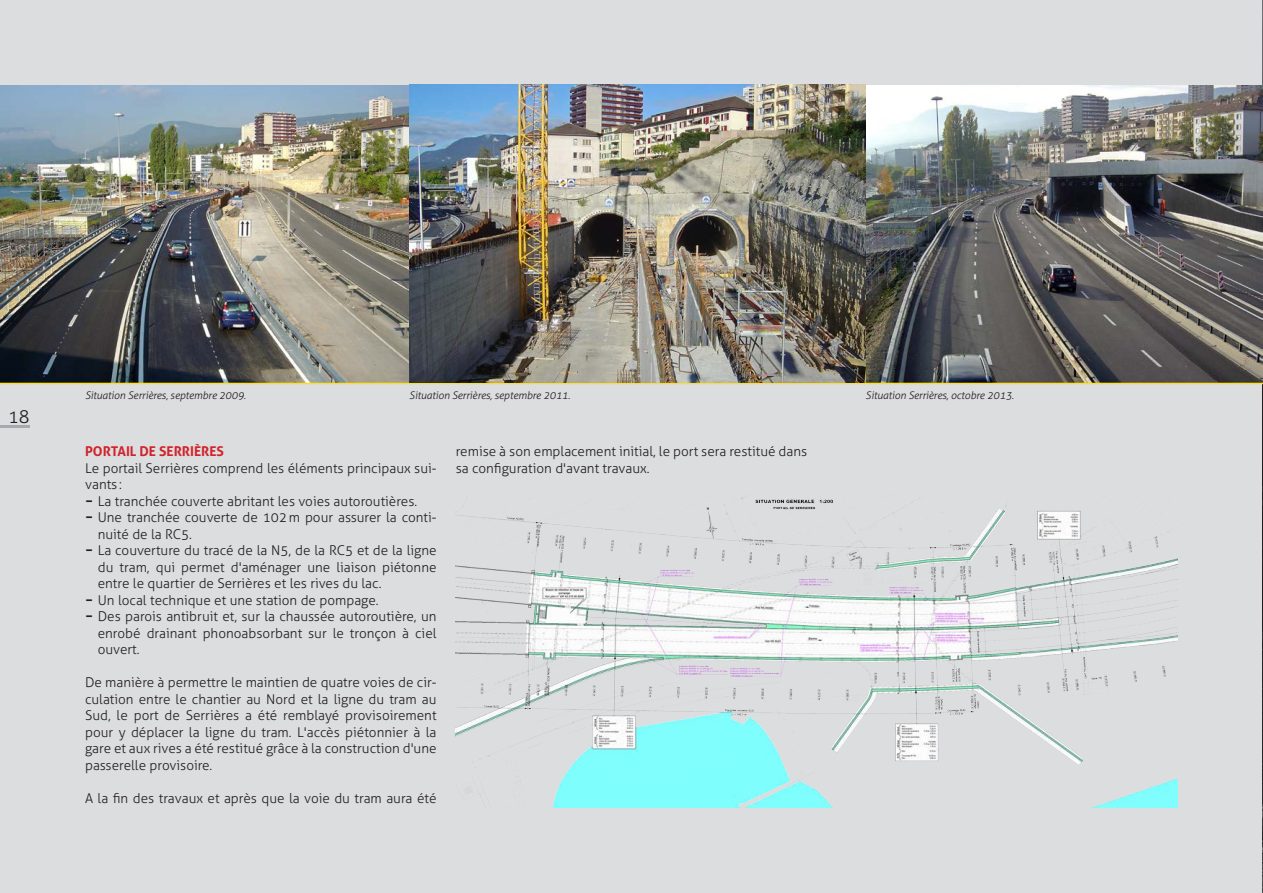
<style>
.page{position:relative;width:1263px;height:893px;background:#dcdddf}
.page>*{position:absolute;margin:0;border:0;box-sizing:border-box;transform-origin:0 0}
.t1{font:300 18px "Aller";color:#231f20}
.base_texte{font:300 13.5px/16.5px "Aller";color:#231f20}
.base_texte-2{font:700 13.5px "Aller";color:#d1232a}
.légende{font:italic 300 10.5px "Aller";letter-spacing:-.01em;color:#231f20}
.s1{font-weight:700}
</style>
<div class="page">
<hr style="left:0;top:425px;width:30px;height:3px;background:#a8a9ad">
<img style="left:1262px;top:0;width:1px;height:893px">
<img style="left:0;top:85px;width:865px;height:298px">
<img style="left:865px;top:85px;width:398px;height:298px">
<hr style="left:0;top:383px;width:1263px;height:1px;background:#fbdd2b">
<img style="left:456px;top:497px;width:722px;height:311px">
<p class="t1" style="left:8px;top:406px;width:23px">18</p>
<p class="légende" style="left:85px;top:389px;width:162px">Situation Serrières, septembre 2009.</p>
<p class="légende" style="left:409px;top:389px;width:162px">Situation Serrières, septembre 2011.</p>
<p class="légende" style="left:865px;top:389px;width:150px">Situation Serrières, octobre 2013.</p>
<p class="base_texte-2" style="left:85px;top:443px;width:141px">PORTAIL DE SERRIÈRES</p>
<p class="base_texte" style="left:85px;top:460px;width:353px">Le portail Serrières comprend les éléments principaux sui&shy;vants :</p>
<p class="base_texte" style="left:85px;top:493px;width:334px"><span class="s1">−</span> La tranchée couverte abritant les voies autoroutières.</p>
<p class="base_texte" style="left:98px;top:509px;width:340px;text-indent:-13px"><span class="s1">−</span> Une tranchée couverte de 102m pour assurer la conti&shy;nuité de la RC5.</p>
<p class="base_texte" style="left:98px;top:542px;width:340px;text-align:justify;text-indent:-13px"><span class="s1">−</span> La couverture du tracé de la N5, de la RC5 et de la ligne du tram, qui permet d'aménager une liaison piétonne entre le quartier de Serrières et les rives du lac.</p>
<p class="base_texte" style="left:85px;top:592px;width:295px"><span class="s1">−</span> Un local technique et une station de pompage.</p>
<p class="base_texte" style="left:98px;top:608px;width:340px;text-align:justify;text-indent:-13px"><span class="s1">−</span> Des parois antibruit et, sur la chaussée autoroutière, un enrobé drainant phonoabsorbant sur le tronçon à ciel ouvert.</p>
<p class="base_texte" style="left:85px;top:674px;width:353px;text-align:justify">De manière à permettre le maintien de quatre voies de cir&shy;culation entre le chantier au Nord et la ligne du tram au Sud, le port de Serrières a été remblayé provisoirement pour y déplacer la ligne du tram. L'accès piétonnier à la gare et aux rives a été restitué grâce à la construction d'une passerelle provisoire.</p>
<p class="base_texte" style="left:85px;top:790px;width:353px">A la fin des travaux et après que la voie du tram aura été</p>
<p class="base_texte" style="left:456px;top:443px;width:353px">remise à son emplacement initial, le port sera restitué dans sa configuration d'avant travaux.</p>
</div>
